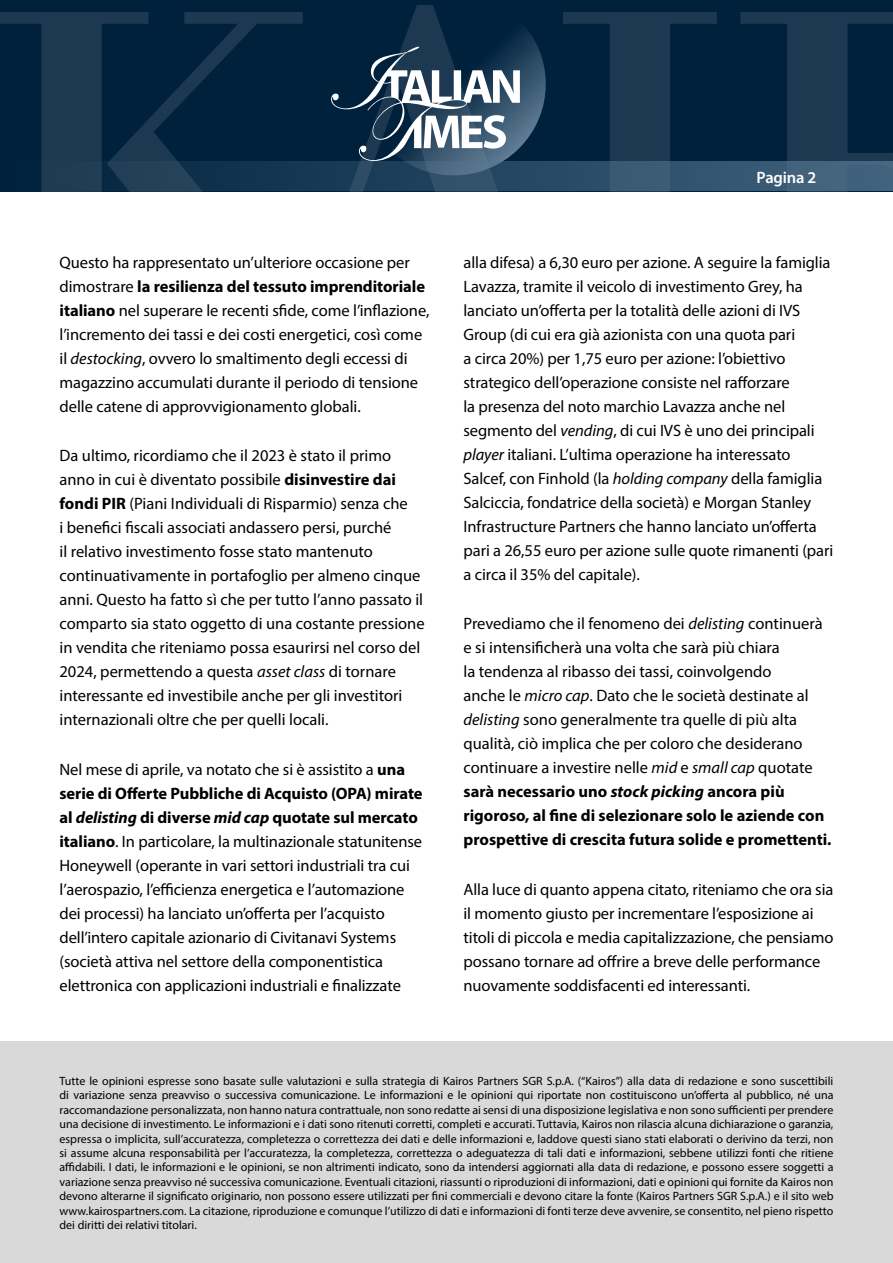
<style>
.page{position:relative;width:893px;height:1263px;background:#fff}
.page>*{position:absolute;margin:0;border:0;box-sizing:border-box;transform-origin:0 0}
.t1{font:16.5px/24px "Myriad Pro";letter-spacing:-.005em;color:#000}
.t2{font:600 16.5px "Myriad Pro";letter-spacing:-.01em;color:#fff}
.t3{font:12px/14.4px "Myriad Pro";color:#000;text-align:justify}
.s1{font-weight:700}
.s2{font-style:italic}
.s3{font-weight:700;font-style:italic}
</style>
<div class="page">
<svg style="left:0;top:0;width:893px;height:192px;background:#092842"></svg>
<svg style="left:331px;top:19px;width:224px;height:143px;background:#3b556b"></svg>
<svg style="left:0;top:162px;width:893px;height:29px;background:#284862"></svg>
<div style="left:0;top:1042px;width:893px;height:221px;background:#d9d9d9"></div>
<p class="t1" style="left:60px;top:250px;width:371px">Questo ha rappresentato un’ulteriore occasione per dimostrare <span class="s1">la resilienza del tessuto imprenditoriale italiano</span> nel superare le recenti sfide, come l’inflazione, l’incremento dei tassi e dei costi energetici, così come il <span class="s2">destocking</span>, ovvero lo smaltimento degli eccessi di magazzino accumulati durante il periodo di tensione delle catene di approvvigionamento globali.</p>
<p class="t1" style="left:60px;top:443px;width:367px">Da ultimo, ricordiamo che il 2023 è stato il primo anno in cui è diventato possibile <span class="s1">disinvestire dai fondi PIR</span> (Piani Individuali di Risparmio) senza che<br>i benefici fiscali associati andassero persi, purché<br>il relativo investimento fosse stato mantenuto continuativamente in portafoglio per almeno cinque anni. Questo ha fatto sì che per tutto l’anno passato il comparto sia stato oggetto di una costante pressione in vendita che riteniamo possa esaurirsi nel corso del 2024, permettendo a questa <span class="s2">asset class</span> di tornare interessante ed investibile anche per gli investitori internazionali oltre che per quelli locali.</p>
<p class="t1" style="left:60px;top:757px;width:365px">Nel mese di aprile, va notato che si è assistito a <span class="s1">una serie di Offerte Pubbliche di Acquisto (OPA) mirate al</span> <span class="s3">delisting</span> <span class="s1">di diverse</span> <span class="s3">mid cap</span> <span class="s1">quotate sul mercato italiano</span>. In particolare, la multinazionale statunitense Honeywell (operante in vari settori industriali tra cui l’aerospazio, l’efficienza energetica e l’automazione dei processi) ha lanciato un’offerta per l’acquisto dell’intero capitale azionario di Civitanavi Systems (società attiva nel settore della componentistica elettronica con applicazioni industriali e finalizzate</p>
<p class="t2" style="left:757px;top:167px;width:61px">Pagina 2</p>
<p class="t1" style="left:463px;top:250px;width:371px">alla difesa) a 6,30 euro per azione. A seguire la famiglia Lavazza, tramite il veicolo di investimento Grey, ha lanciato un’offerta per la totalità delle azioni di IVS Group (di cui era già azionista con una quota pari<br>a circa 20%) per 1,75 euro per azione: l’obiettivo strategico dell’operazione consiste nel rafforzare<br>la presenza del noto marchio Lavazza anche nel segmento del <span class="s2">vending</span>, di cui IVS è uno dei principali <span class="s2">player</span> italiani. L’ultima operazione ha interessato Salcef, con Finhold (la <span class="s2">holding company</span> della famiglia Salciccia, fondatrice della società) e Morgan Stanley Infrastructure Partners che hanno lanciato un’offerta pari a 26,55 euro per azione sulle quote rimanenti (pari a circa il 35% del capitale).</p>
<p class="t1" style="left:463px;top:611px;width:370px">Prevediamo che il fenomeno dei <span class="s2">delisting</span> continuerà e si intensificherà una volta che sarà più chiara<br>la tendenza al ribasso dei tassi, coinvolgendo<br>anche le <span class="s2">micro cap</span>. Dato che le società destinate al <span class="s2">delisting</span> sono generalmente tra quelle di più alta qualità, ciò implica che per coloro che desiderano continuare a investire nelle <span class="s2">mid</span> e <span class="s2">small cap</span> quotate <span class="s1">sarà necessario uno</span> <span class="s3">stock picking</span> <span class="s1">ancora più rigoroso, al fine di selezionare solo le aziende con prospettive di crescita futura solide e promettenti.</span></p>
<p class="t1" style="left:463px;top:877px;width:371px">Alla luce di quanto appena citato, riteniamo che ora sia il momento giusto per incrementare l’esposizione ai titoli di piccola e media capitalizzazione, che pensiamo possano tornare ad offrire a breve delle performance nuovamente soddisfacenti ed interessanti.</p>
<p class="t3" style="left:60px;top:1073px;width:775px">Tutte le opinioni espresse sono basate sulle valutazioni e sulla strategia di Kairos Partners SGR S.p.A. (“Kairos”) alla data di redazione e sono suscettibili di variazione senza preavviso o successiva comunicazione. Le informazioni e le opinioni qui riportate non costituiscono un’offerta al pubblico, né una raccomandazione personalizzata, non hanno natura contrattuale, non sono redatte ai sensi di una disposizione legislativa e non sono sufficienti per prendere una decisione di investimento. Le informazioni e i dati sono ritenuti corretti, completi e accurati. Tuttavia, Kairos non rilascia alcuna dichiarazione o garanzia, espressa o implicita, sull’accuratezza, completezza o correttezza dei dati e delle informazioni e, laddove questi siano stati elaborati o derivino da terzi, non si assume alcuna responsabilità per l’accuratezza, la completezza, correttezza o adeguatezza di tali dati e informazioni, sebbene utilizzi fonti che ritiene affidabili. I dati, le informazioni e le opinioni, se non altrimenti indicato, sono da intendersi aggiornati alla data di redazione, e possono essere soggetti a variazione senza preavviso né successiva comunicazione. Eventuali citazioni, riassunti o riproduzioni di informazioni, dati e opinioni qui fornite da Kairos non devono alterarne il significato originario, non possono essere utilizzati per fini commerciali e devono citare la fonte (Kairos Partners SGR S.p.A.) e il sito web www.kairospartners.com. La citazione, riproduzione e comunque l’utilizzo di dati e informazioni di fonti terze deve avvenire, se consentito, nel pieno rispetto dei diritti dei relativi titolari.</p>
</div>
